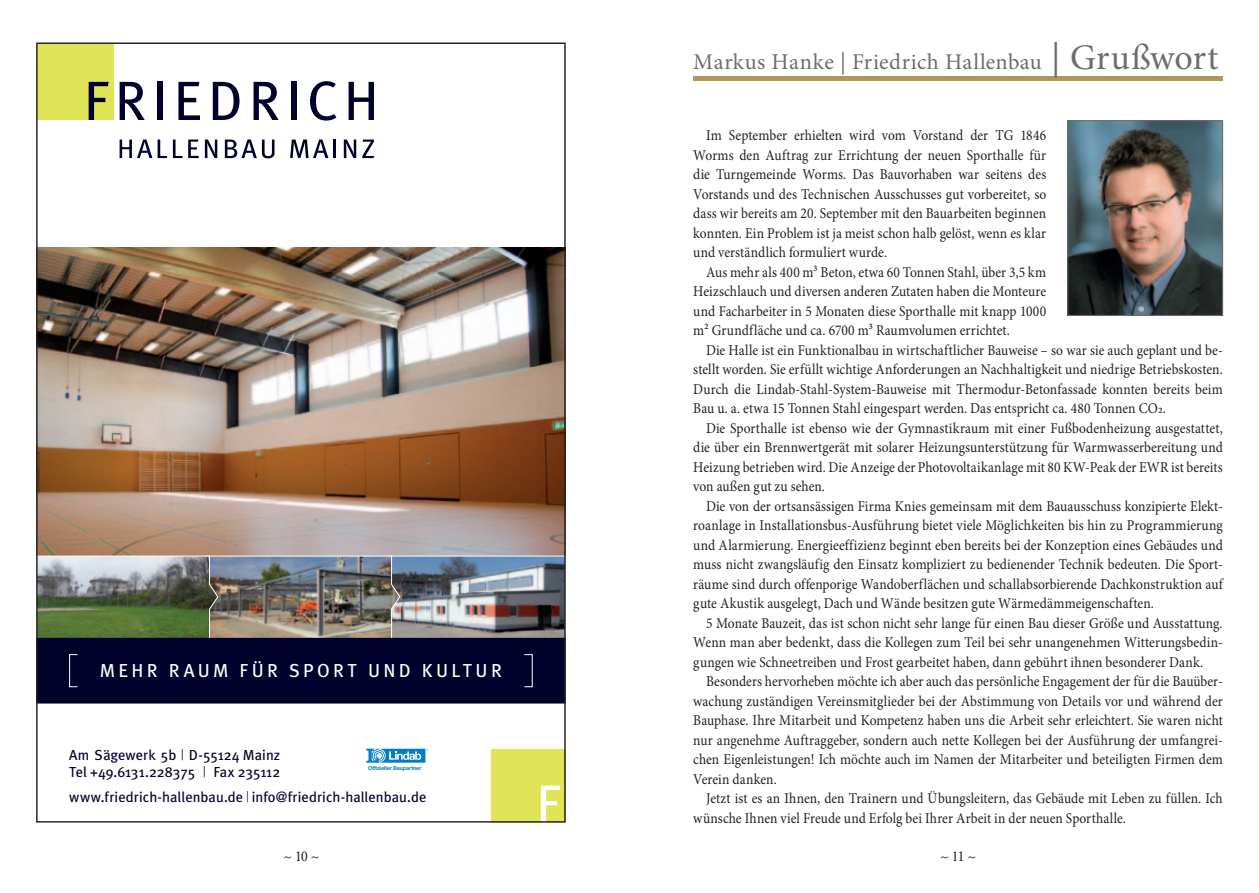
<style>
.page{position:relative;width:1259px;height:893px;background:#fff}
.page>*{position:absolute;margin:0;border:0;box-sizing:border-box;transform-origin:0 0}
.t1{font:22.5px "Minion Pro";letter-spacing:.015em;color:#6c6d70}
.t2{font:18.9px "Meta Plus Book Caps";letter-spacing:.17em;color:#fff}
.t3{font:15px/19.5px "Minion Pro";letter-spacing:.005em;color:#231f20;text-align:justify;scale:.9 1}
.t4{font:condensed 15px "Minion Pro";color:#231f20}
.t5{font:14.55px/17.4px "Meta Plus";color:#00022c}
.t6{font:700 5.4px "Helvetica Neue";letter-spacing:-.025em;color:#007ec5}
.s1{font-size:36px}
</style>
<div class="page">
<hr style="left:693px;top:77px;width:529px;height:4px;background:#b39758">
<img style="left:1069px;top:123px;width:151px;height:191px">
<div style="left:1067px;top:121px;width:155px;height:195px;border:1px solid #6c6d70"></div>
<img style="left:38px;top:248px;width:526px;height:307px">
<img style="left:38px;top:555px;width:526px;height:148px">
<div style="left:69px;top:654px;width:9px;height:33px;border:1px solid #fff"></div>
<div style="left:37px;top:44px;width:77px;height:76px;background:#e0e457"></div>
<svg style="left:89px;top:82px;width:20px;height:38px"></svg>
<svg style="left:120px;top:82px;width:25px;height:38px"></svg>
<div style="left:157px;top:82px;width:6px;height:38px;background:#00022c"></div>
<svg style="left:178px;top:82px;width:22px;height:38px"></svg>
<svg style="left:213px;top:82px;width:26px;height:38px"></svg>
<svg style="left:253px;top:82px;width:26px;height:38px"></svg>
<div style="left:291px;top:82px;width:6px;height:38px;background:#00022c"></div>
<svg style="left:310px;top:81px;width:26px;height:40px"></svg>
<svg style="left:348px;top:82px;width:26px;height:38px"></svg>
<svg style="left:120px;top:140px;width:32px;height:18px"></svg>
<svg style="left:158px;top:140px;width:9px;height:18px"></svg>
<svg style="left:173px;top:140px;width:26px;height:18px"></svg>
<svg style="left:205px;top:140px;width:12px;height:18px"></svg>
<svg style="left:225px;top:140px;width:49px;height:18px"></svg>
<svg style="left:290px;top:140px;width:38px;height:18px"></svg>
<hr style="left:333px;top:140px;width:3px;height:18px;background:#00022c">
<svg style="left:344px;top:140px;width:12px;height:18px"></svg>
<svg style="left:362px;top:140px;width:12px;height:18px"></svg>
<div style="left:491px;top:749px;width:75px;height:73px;background:#e0e457"></div>
<svg style="left:541px;top:786px;width:19px;height:35px"></svg>
<svg style="left:366px;top:749px;width:62px;height:14px"></svg>
<p class="t2" style="left:100px;top:660px;width:404px">MEHR RAUM FÜR SPORT UND KULTUR</p>
<p class="t5" style="left:69px;top:746px;width:212px">Am Sägewerk 5b | D-55124 Mainz<br>Tel +49.6131.228375 | Fax 235112</p>
<p class="t6" style="left:368px;top:764px;width:55px">Offizieller Baupartner</p>
<p class="t5" style="left:69px;top:788px;width:359px">www.friedrich-hallenbau.de | info@friedrich-hallenbau.de</p>
<h1 class="t1" style="left:693px;top:46px;width:527px">Markus Hanke | Friedrich Hallenbau <span class="s1">| Grußwort</span></h1>
<p class="t3" style="left:693px;top:126px;width:394px;text-indent:13px">Im September erhielten wird vom Vorstand der TG 1846<br>Worms den Auftrag zur Errichtung der neuen Sporthalle für die Turngemeinde Worms. Das Bauvorhaben war seitens des Vorstands und des Technischen Ausschusses gut vorbereitet, so dass wir bereits am 20. September mit den Bauarbeiten beginnen konnten. Ein Problem ist ja meist schon halb gelöst, wenn es klar und verständlich formuliert wurde.</p>
<p class="t3" style="left:693px;top:262px;width:394px;text-indent:13px">Aus mehr als 400 m3 Beton, etwa 60 Tonnen Stahl, über 3,5 km Heizschlauch und diversen anderen Zutaten haben die Monteure und Facharbeiter in 5 Monaten diese Sporthalle mit knapp 1000 m2 Grundfläche und ca. 6700 m3 Raumvolumen errichtet.</p>
<p class="t3" style="left:693px;top:340px;width:590px;text-indent:13px">Die Halle ist ein Funktionalbau in wirtschaftlicher Bauweise – so war sie auch geplant und be&shy;stellt worden. Sie erfüllt wichtige Anforderungen an Nachhaltigkeit und niedrige Betriebskosten.<br>Durch die Lindab-Stahl-System-Bauweise mit Thermodur-Betonfassade konnten bereits beim Bau u. a. etwa 15 Tonnen Stahl eingespart werden. Das entspricht ca. 480 Tonnen CO2.</p>
<p class="t3" style="left:693px;top:418px;width:590px;text-indent:13px">Die Sporthalle ist ebenso wie der Gymnastikraum mit einer Fußbodenheizung ausgestattet, die über ein Brennwertgerät mit solarer Heizungsunterstützung für Warmwasserbereitung und Heizung betrieben wird. Die Anzeige der Photovoltaikanlage mit 80 KW-Peak der EWR ist bereits von außen gut zu sehen.</p>
<p class="t3" style="left:693px;top:496px;width:590px;text-indent:13px">Die von der ortsansässigen Firma Knies gemeinsam mit dem Bauausschuss konzipierte Elekt&shy;roanlage in Installationsbus-Ausführung bietet viele Möglichkeiten bis hin zu Programmierung und Alarmierung. Energieeffizienz beginnt eben bereits bei der Konzeption eines Gebäudes und muss nicht zwangsläufig den Einsatz kompliziert zu bedienender Technik bedeuten. Die Sport&shy;räume sind durch offenporige Wandoberflächen und schallabsorbierende Dachkonstruktion auf gute Akustik ausgelegt, Dach und Wände besitzen gute Wärmedämmeigenschaften.</p>
<p class="t3" style="left:693px;top:613px;width:590px;text-indent:13px">5 Monate Bauzeit, das ist schon nicht sehr lange für einen Bau dieser Größe und Ausstattung.<br>Wenn man aber bedenkt, dass die Kollegen zum Teil bei sehr unangenehmen Witterungsbedin&shy;gungen wie Schneetreiben und Frost gearbeitet haben, dann gebührt ihnen besonderer Dank.</p>
<p class="t3" style="left:693px;top:672px;width:590px;text-indent:13px">Besonders hervorheben möchte ich aber auch das persönliche Engagement der für die Bauüber&shy;wachung zuständigen Vereinsmitglieder bei der Abstimmung von Details vor und während der Bauphase. Ihre Mitarbeit und Kompetenz haben uns die Arbeit sehr erleichtert. Sie waren nicht nur angenehme Auftraggeber, sondern auch nette Kollegen bei der Ausführung der umfangrei&shy;chen Eigenleistungen! Ich möchte auch im Namen der Mitarbeiter und beteiligten Firmen dem Verein danken.</p>
<p class="t3" style="left:693px;top:789px;width:590px;text-indent:13px">Jetzt ist es an Ihnen, den Trainern und Übungsleitern, das Gebäude mit Leben zu füllen. Ich wünsche Ihnen viel Freude und Erfolg bei Ihrer Arbeit in der neuen Sporthalle.</p>
<p class="t4" style="left:283px;top:848px;width:38px">~ 10 ~</p>
<p class="t4" style="left:940px;top:848px;width:37px">~ 11 ~</p>
</div>
